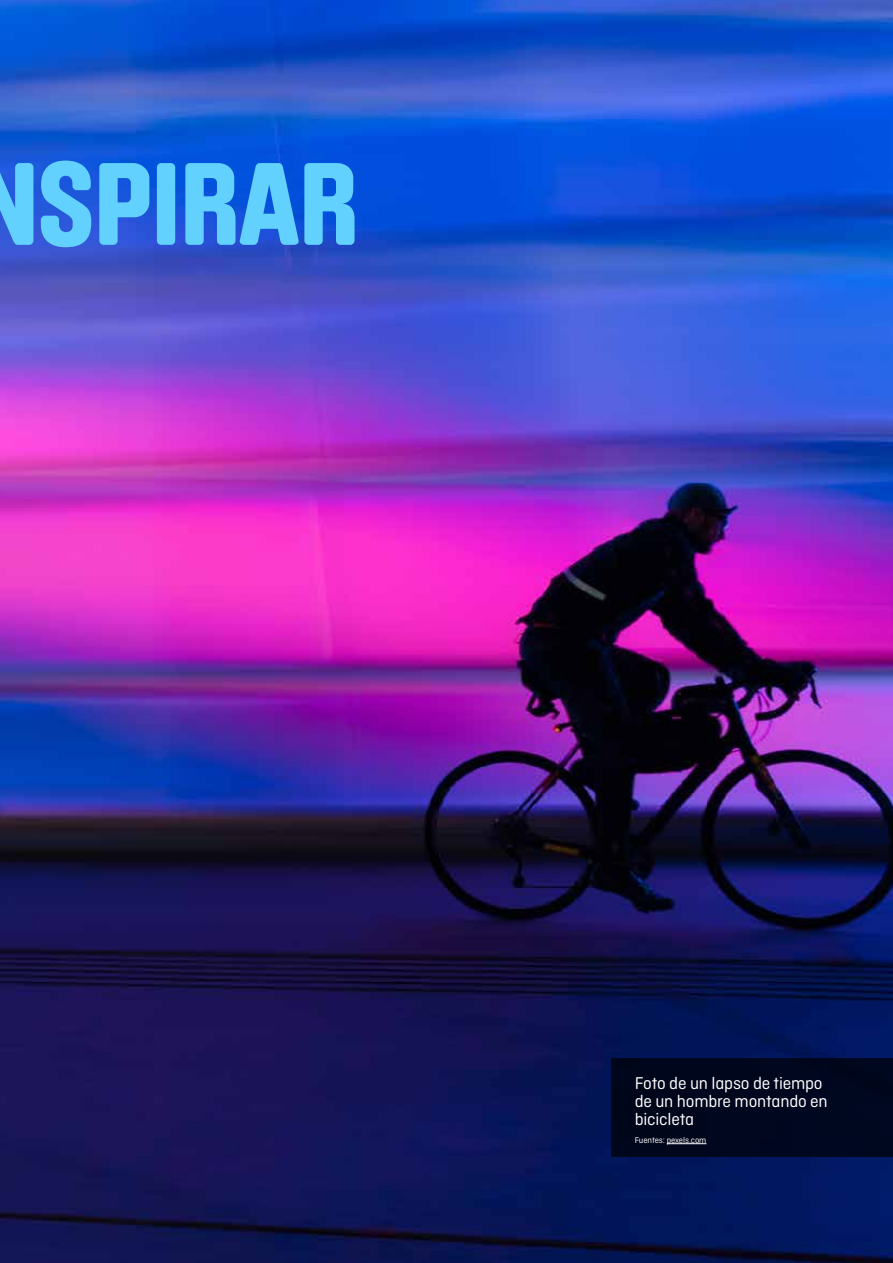
<style>
.page{position:relative;width:893px;height:1263px;background:#fff}
.page>*{position:absolute;margin:0;border:0;box-sizing:border-box;transform-origin:0 0}
.t1{font:900 115.35px "Brauer Neue Std";letter-spacing:-.005em;color:#62d1fd}
.t2{font:18px/18px "Ciutadella Rounded";letter-spacing:-.01em;color:#fff}
.t3{font:9px "Ciutadella Rounded";letter-spacing:-.01em;color:#fff}
</style>
<div class="page">
<img style="left:0;top:0;width:893px;height:1263px">
<div style="left:611px;top:1058px;width:282px;height:99px;background:#00071e"></div>
<hr style="left:667px;top:1143px;width:39px;height:1px;background:#fff">
<h1 class="t1" style="left:-27px;top:137px;width:387px">NSPIRAR</h1>
<p class="t2" style="left:635px;top:1074px;width:195px">Foto de un lapso de tiempo de un hombre montando en bicicleta</p>
<p class="t3" style="left:635px;top:1135px;width:73px">Fuentes: pexels.com</p>
</div>
